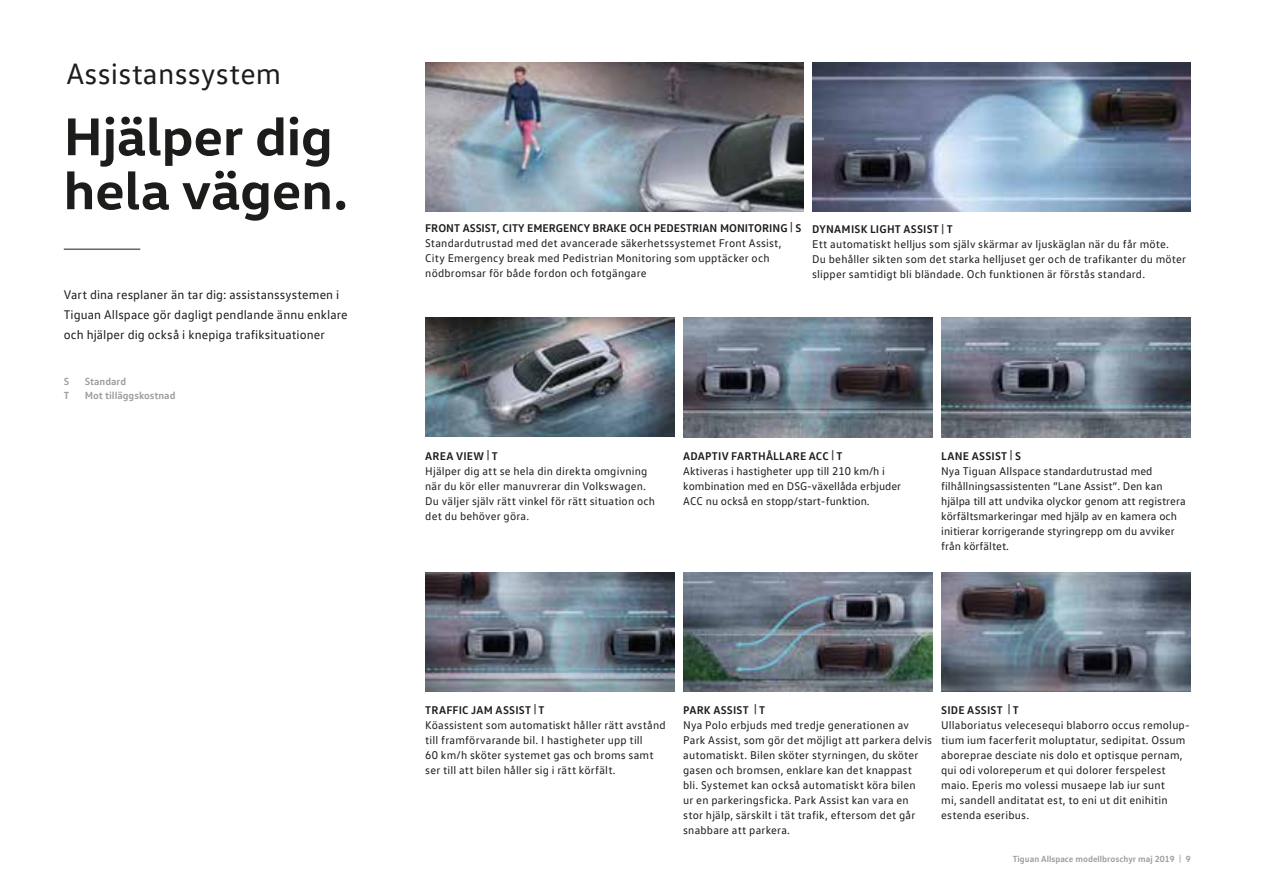
<style>
.page{position:relative;width:1263px;height:893px;background:#fff}
.page>*{position:absolute;margin:0;border:0;box-sizing:border-box;transform-origin:0 0}
.t1{font:700 54px/54px "VW Head";letter-spacing:.005em;color:#1c1c1b}
.t2{font:30px "VW Text";letter-spacing:.01em;color:#1c1c1b}
.t3{font:12.75px/20.2px "VW Text";letter-spacing:.005em;color:#1c1c1b}
.t4{font:11.4px/15px "VW Text";letter-spacing:.015em;color:#1c1c1b}
.t5{font:700 11.4px "VW Text";letter-spacing:.015em;color:#1c1c1b}
.t6{font:700 10.5px "VW Text";color:#9d9d9c}
.t7{font:700 9px "VW Text";color:#9d9d9c}
</style>
<div class="page">
<img style="left:812px;top:63px;width:379px;height:148px">
<img style="left:425px;top:63px;width:379px;height:148px">
<img style="left:425px;top:573px;width:250px;height:119px">
<img style="left:683px;top:573px;width:250px;height:119px">
<img style="left:425px;top:318px;width:250px;height:119px">
<img style="left:683px;top:318px;width:250px;height:120px">
<img style="left:941px;top:318px;width:250px;height:120px">
<img style="left:941px;top:573px;width:250px;height:119px">
<hr style="left:64px;top:249px;width:76px;height:1px;background:#1c1c1b">
<h2 class="t2" style="left:66px;top:55px;width:216px">Assistanssystem</h2>
<h1 class="t1" style="left:64px;top:107px;width:286px">Hjälper dig hela vägen.</h1>
<p class="t3" style="left:64px;top:284px;width:286px">Vart dina resplaner än tar dig: assistanssystemen i<br>Tiguan Allspace gör dagligt pendlande ännu enklare och hjälper dig också i knepiga trafiksituationer</p>
<p class="t6" style="left:64px;top:374px;width:7px">S</p>
<p class="t6" style="left:85px;top:374px;width:43px">Standard</p>
<p class="t6" style="left:64px;top:389px;width:7px">T</p>
<p class="t6" style="left:85px;top:389px;width:92px">Mot tilläggskostnad</p>
<p class="t5" style="left:425px;top:220px;width:378px">FRONT ASSIST, CITY EMERGENCY BRAKE OCH PEDESTRIAN MONITORING | S</p>
<p class="t4" style="left:425px;top:235px;width:358px">Standardutrustad med det avancerade säkerhetssystemet Front Assist,<br>City Emergency break med Pedistrian Monitoring som upptäcker och nödbromsar för både fordon och fotgängare</p>
<p class="t5" style="left:812px;top:222px;width:142px">DYNAMISK LIGHT ASSIST | T</p>
<p class="t4" style="left:812px;top:236px;width:375px">Ett automatiskt helljus som själv skärmar av ljuskäglan när du får möte.<br>Du behåller sikten som det starka helljuset ger och de trafikanter du möter slipper samtidigt bli bländade. Och funktionen är förstås standard.</p>
<p class="t5" style="left:425px;top:448px;width:74px">AREA VIEW | T</p>
<p class="t4" style="left:425px;top:463px;width:231px">Hjälper dig att se hela din direkta omgivning när du kör eller manuvrerar din Volkswagen.<br>Du väljer själv rätt vinkel för rätt situation och det du behöver göra.</p>
<p class="t5" style="left:683px;top:448px;width:161px">ADAPTIV FARTHÅLLARE ACC | T</p>
<p class="t4" style="left:683px;top:463px;width:220px">Aktiveras i hastigheter upp till 210 km/h i kombination med en DSG-växellåda erbjuder<br>ACC nu också en stopp/start-funktion.</p>
<p class="t5" style="left:941px;top:448px;width:81px">LANE ASSIST | S</p>
<p class="t4" style="left:941px;top:463px;width:246px">Nya Tiguan Allspace standardutrustad med filhållningsassistenten ”Lane Assist”. Den kan hjälpa till att undvika olyckor genom att registrera körfältsmarkeringar med hjälp av en kamera och initierar korrigerande styringrepp om du avviker från körfältet.</p>
<p class="t5" style="left:425px;top:702px;width:121px">TRAFFIC JAM ASSIST | T</p>
<p class="t4" style="left:425px;top:717px;width:242px">Köassistent som automatiskt håller rätt avstånd till framförvarande bil. I hastigheter upp till<br>60 km/h sköter systemet gas och broms samt ser till att bilen håller sig i rätt körfält.</p>
<p class="t5" style="left:683px;top:702px;width:83px">PARK ASSIST | T</p>
<p class="t4" style="left:683px;top:717px;width:250px">Nya Polo erbjuds med tredje generationen av Park Assist, som gör det möjligt att parkera delvis automatiskt. Bilen sköter styrningen, du sköter gasen och bromsen, enklare kan det knappast<br>bli. Systemet kan också automatiskt köra bilen<br>ur en parkeringsficka. Park Assist kan vara en<br>stor hjälp, särskilt i tät trafik, eftersom det går snabbare att parkera.</p>
<p class="t5" style="left:941px;top:702px;width:79px">SIDE ASSIST | T</p>
<p class="t4" style="left:941px;top:717px;width:250px">Ullaboriatus velecesequi blaborro occus remolup&shy;tium ium facerferit moluptatur, sedipitat. Ossum aboreprae desciate nis dolo et optisque pernam, qui odi voloreperum et qui dolorer ferspelest maio. Eperis mo volessi musaepe lab iur sunt<br>mi, sandell anditatat est, to eni ut dit enihitin estenda eseribus.</p>
<p class="t7" style="left:1013px;top:853px;width:179px">Tiguan Allspace modellbroschyr maj 2019 | 9</p>
</div>
